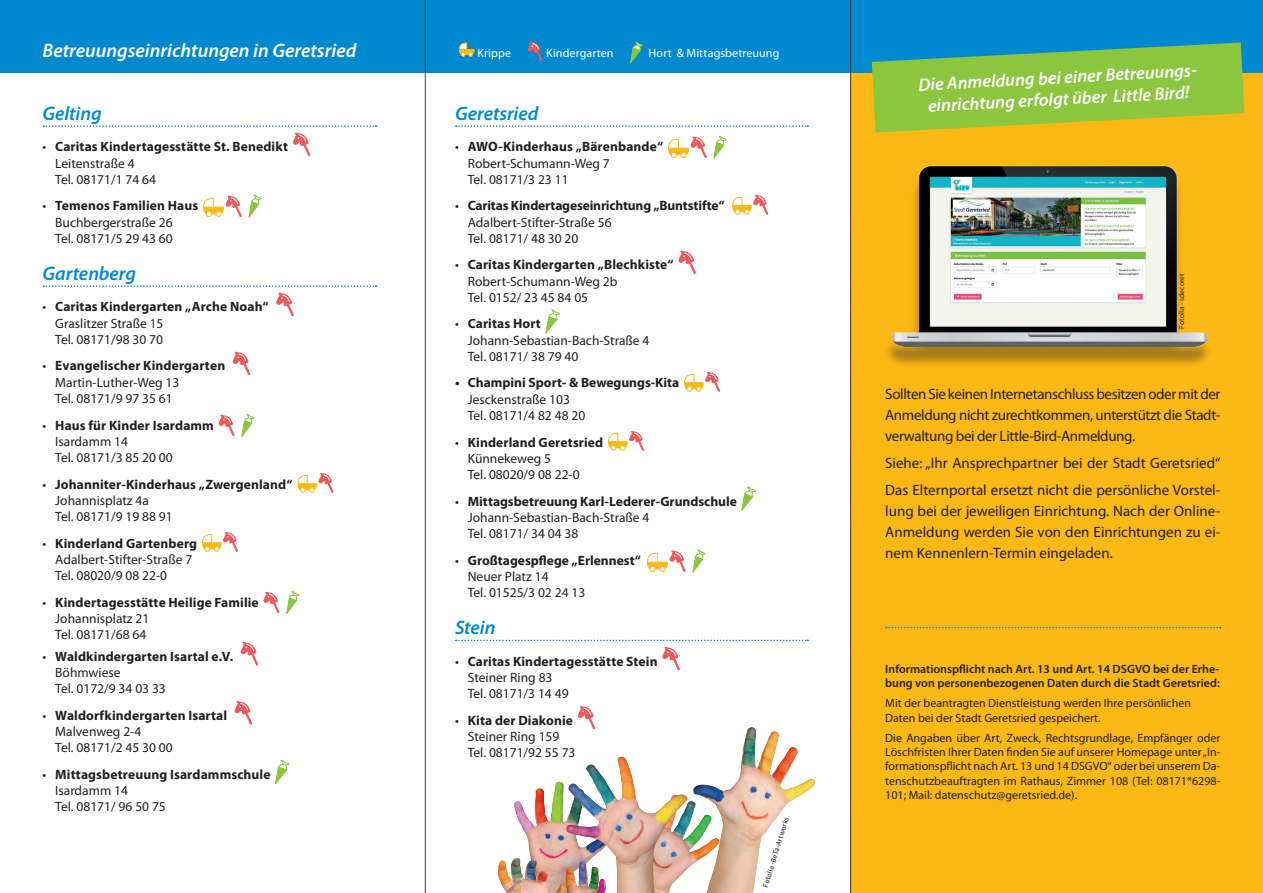
<style>
.page{position:relative;width:1263px;height:893px;background:#fff}
.page>*{position:absolute;margin:0;border:0;box-sizing:border-box;transform-origin:0 0}
.Fliesstext{font:italic 600 19.5px "Myriad Pro";color:#fff}
.headline_Linie{font:italic 600 19.5px "Myriad Pro";letter-spacing:-.005em;color:#0089cf}
.Fliesstext-2{font:italic 600 18px/21.6px "Myriad Pro";color:#fff;text-align:center}
.Fliesstext-3{font:15px/21px "Myriad Pro";color:#231f20;text-align:justify}
.t1{font:13.5px/16.2px "Myriad Pro";color:#231f20}
.t2{font:700 13.5px/16.2px "Myriad Pro";letter-spacing:.01em;color:#231f20}
.Fliesstext-4{font:12px/14.4px "Myriad Pro";color:#231f20}
.Fliesstext-5{font:600 12px/14.4px "Myriad Pro";color:#231f20}
.Fließtext_Überschrif{font:12px "Myriad Pro";letter-spacing:.01em;color:#fff}
.Fliesstext-6{font:7.5px "Myriad Pro";letter-spacing:.015em;color:#231f20}
.s1{font-weight:400}
.s2{font-weight:700}
</style>
<div class="page">
<div style="left:850px;top:30px;width:413px;height:863px;background:#fcb814"></div>
<svg style="left:43px;top:125px;width:334px;height:2px"></svg>
<svg style="left:43px;top:285px;width:334px;height:2px"></svg>
<svg style="left:292px;top:133px;width:19px;height:23px"></svg>
<svg style="left:203px;top:194px;width:59px;height:24px"></svg>
<svg style="left:276px;top:293px;width:18px;height:24px"></svg>
<svg style="left:232px;top:352px;width:19px;height:23px"></svg>
<svg style="left:218px;top:414px;width:37px;height:23px"></svg>
<svg style="left:297px;top:473px;width:37px;height:20px"></svg>
<svg style="left:202px;top:532px;width:36px;height:20px"></svg>
<svg style="left:263px;top:591px;width:37px;height:23px"></svg>
<svg style="left:240px;top:642px;width:19px;height:24px"></svg>
<svg style="left:234px;top:701px;width:18px;height:24px"></svg>
<svg style="left:275px;top:760px;width:15px;height:24px"></svg>
<svg style="left:456px;top:125px;width:352px;height:2px"></svg>
<svg style="left:456px;top:640px;width:352px;height:1px"></svg>
<svg style="left:668px;top:135px;width:59px;height:24px"></svg>
<svg style="left:678px;top:251px;width:18px;height:24px"></svg>
<svg style="left:545px;top:309px;width:15px;height:25px"></svg>
<svg style="left:684px;top:372px;width:36px;height:20px"></svg>
<svg style="left:608px;top:431px;width:36px;height:20px"></svg>
<svg style="left:741px;top:486px;width:15px;height:25px"></svg>
<svg style="left:662px;top:647px;width:18px;height:24px"></svg>
<svg style="left:886px;top:627px;width:335px;height:1px"></svg>
<div style="left:0;top:0;width:1263px;height:73px;background:#0089cf"></div>
<svg style="left:425px;top:0;width:1px;height:893px"></svg>
<svg style="left:850px;top:0;width:2px;height:893px"></svg>
<svg style="left:872px;top:43px;width:372px;height:90px"></svg>
<div style="left:883px;top:173px;width:330px;height:195px;background:#231f20;opacity:.39"></div>
<img style="left:883px;top:165px;width:330px;height:184px">
<svg style="left:459px;top:42px;width:16px;height:15px"></svg>
<svg style="left:527px;top:41px;width:15px;height:20px"></svg>
<svg style="left:630px;top:41px;width:13px;height:23px"></svg>
<img style="left:498px;top:706px;width:318px;height:187px">
<svg style="left:732px;top:195px;width:36px;height:20px"></svg>
<svg style="left:647px;top:549px;width:59px;height:24px"></svg>
<p class="Fliesstext" style="left:43px;top:38px;width:315px">Betreuungseinrichtungen in Geretsried</p>
<p class="headline_Linie" style="left:43px;top:101px;width:61px">Gelting</p>
<p class="t2" style="left:55px;top:138px;width:234px;text-indent:-13px"><span class="s1">•</span> Caritas Kindertagesstätte St. Benedikt<br><span class="s1">Leitenstraße 4<br>Tel. 08171/1 74 64</span></p>
<p class="t1" style="left:55px;top:198px;width:144px;text-indent:-13px">• <span class="s2">Temenos Familien Haus<br></span>Buchbergerstraße 26<br>Tel. 08171/5 29 43 60</p>
<p class="headline_Linie" style="left:43px;top:261px;width:95px">Gartenberg</p>
<p class="t1" style="left:55px;top:299px;width:215px;text-indent:-13px">• <span class="s2">Caritas Kindergarten „Arche Noah“<br></span>Graslitzer Straße 15<br>Tel. 08171/98 30 70</p>
<p class="t1" style="left:55px;top:358px;width:171px;text-indent:-13px">• <span class="s2">Evangelischer Kindergarten<br></span>Martin-Luther-Weg 13<br>Tel. 08171/9 97 35 61</p>
<p class="t1" style="left:55px;top:417px;width:160px;text-indent:-13px">• <span class="s2">Haus für Kinder Isardamm<br></span>Isardamm 14<br>Tel. 08171/3 85 20 00</p>
<p class="t2" style="left:55px;top:475px;width:239px;text-indent:-13px"><span class="s1">•</span> Johanniter-Kinderhaus „Zwergenland“<br><span class="s1">Johannisplatz 4a<br>Tel. 08171/9 19 88 91</span></p>
<p class="t1" style="left:55px;top:535px;width:143px;text-indent:-13px">• <span class="s2">Kinderland Gartenberg<br></span>Adalbert-Stifter-Straße 7<br>Tel. 08020/9 08 22-0</p>
<p class="t2" style="left:55px;top:593px;width:205px;text-indent:-13px"><span class="s1">•</span> Kindertagesstätte Heilige Familie<br><span class="s1">Johannisplatz 21<br>Tel. 08171/68 64</span></p>
<p class="t2" style="left:55px;top:648px;width:179px;text-indent:-13px"><span class="s1">•</span> Waldkindergarten Isartal e.V.<br><span class="s1">Böhmwiese<br>Tel. 0172/9 34 03 33</span></p>
<p class="t1" style="left:55px;top:707px;width:173px;text-indent:-13px">• <span class="s2">Waldorfkindergarten Isartal<br></span>Malvenweg 2-4<br>Tel. 08171/2 45 30 00</p>
<p class="t2" style="left:55px;top:766px;width:217px;text-indent:-13px"><span class="s1">•</span> Mittagsbetreuung Isardammschule<br><span class="s1">Isardamm 14<br>Tel. 08171/ 96 50 75</span></p>
<p class="Fließtext_Überschrif" style="left:477px;top:46px;width:35px">Krippe</p>
<p class="Fließtext_Überschrif" style="left:546px;top:46px;width:69px">Kindergarten</p>
<p class="Fließtext_Überschrif" style="left:649px;top:46px;width:132px">Hort &amp; Mittagsbetreuung</p>
<p class="headline_Linie" style="left:455px;top:101px;width:85px">Geretsried</p>
<p class="t1" style="left:468px;top:139px;width:197px;text-indent:-13px">• <span class="s2">AWO-Kinderhaus „Bärenbande“<br></span>Robert-Schumann-Weg 7<br>Tel. 08171/3 23 11</p>
<p class="t1" style="left:468px;top:198px;width:258px;text-indent:-13px">• <span class="s2">Caritas Kindertageseinrichtung „Buntstifte“<br></span>Adalbert-Stifter-Straße 56<br>Tel. 08171/ 48 30 20</p>
<p class="t1" style="left:468px;top:257px;width:207px;text-indent:-13px">• <span class="s2">Caritas Kindergarten „Blechkiste“<br></span>Robert-Schumann-Weg 2b<br>Tel. 0152/ 23 45 84 05</p>
<p class="t1" style="left:468px;top:316px;width:183px;text-indent:-13px">• <span class="s2">Caritas Hort<br></span>Johann-Sebastian-Bach-Straße 4<br>Tel. 08171/ 38 79 40</p>
<p class="t1" style="left:468px;top:375px;width:213px;text-indent:-13px"><span class="s2">• Champini Sport- &amp; Bewegungs-Kita<br></span>Jesckenstraße 103<br>Tel. 08171/4 82 48 20</p>
<p class="t1" style="left:468px;top:434px;width:137px;text-indent:-13px">• <span class="s2">Kinderland Geretsried<br></span>Künnekeweg 5<br>Tel. 08020/9 08 22-0</p>
<p class="t1" style="left:468px;top:493px;width:271px;text-indent:-13px">• <span class="s2">Mittagsbetreuung Karl-Lederer-Grundschule<br></span>Johann-Sebastian-Bach-Straße 4<br>Tel. 08171/ 34 04 38</p>
<p class="t1" style="left:468px;top:552px;width:175px;text-indent:-13px">• <span class="s2">Großtagespflege „Erlennest“<br></span>Neuer Platz 14<br>Tel. 01525/3 02 24 13</p>
<p class="headline_Linie" style="left:455px;top:615px;width:42px">Stein</p>
<p class="t1" style="left:468px;top:653px;width:191px;text-indent:-13px">• <span class="s2">Caritas Kindertagesstätte Stein<br></span>Steiner Ring 83<br>Tel. 08171/3 14 49</p>
<p class="t1" style="left:468px;top:712px;width:109px;text-indent:-13px">• <span class="s2">Kita der Diakonie<br></span>Steiner Ring 159<br>Tel. 08171/92 55 73</p>
<p class="Fliesstext-6" style="left:761px;top:886px;width:75px;rotate:-73deg">Fotolia -BeTa-Artworks</p>
<p class="Fliesstext-2" style="left:918px;top:73px;width:283px;rotate:-3deg">Die Anmeldung bei einer Betreuungs&shy;einrichtung erfolgt über Little Bird!</p>
<p class="Fliesstext-6" style="left:1177px;top:329px;width:57px;rotate:-90deg">Fotolia - sdecoret</p>
<p class="Fliesstext-3" style="left:885px;top:383px;width:337px">Sollten Sie keinen Internetanschluss besitzen oder mit der Anmeldung nicht zurechtkommen, unterstützt die Stadt&shy;verwaltung bei der Little-Bird-Anmeldung.</p>
<p class="Fliesstext-3" style="left:885px;top:452px;width:337px">Siehe: „Ihr Ansprechpartner bei der Stadt Geretsried“</p>
<p class="Fliesstext-3" style="left:885px;top:479px;width:337px">Das Elternportal ersetzt nicht die persönliche Vorstel&shy;lung bei der jeweiligen Einrichtung. Nach der Online-Anmeldung werden Sie von den Einrichtungen zu ei&shy;nem Kennenlern-Termin eingeladen.</p>
<p class="Fliesstext-5" style="left:885px;top:661px;width:336px">Informationspflicht nach Art. 13 und Art. 14 DSGVO bei der Erhe&shy;bung von personenbezogenen Daten durch die Stadt Geretsried:</p>
<p class="Fliesstext-4" style="left:885px;top:696px;width:307px">Mit der beantragten Dienstleistung werden Ihre persönlichen<br>Daten bei der Stadt Geretsried gespeichert.</p>
<p class="Fliesstext-4" style="left:885px;top:730px;width:337px;text-align:justify">Die Angaben über Art, Zweck, Rechtsgrundlage, Empfänger oder Löschfristen Ihrer Daten finden Sie auf unserer Homepage unter „In&shy;formationspflicht nach Art. 13 und 14 DSGVO“ oder bei unserem Da&shy;tenschutzbeauftragten im Rathaus, Zimmer 108 (Tel: 08171*6298- 101; Mail: datenschutz@geretsried.de).</p>
</div>
